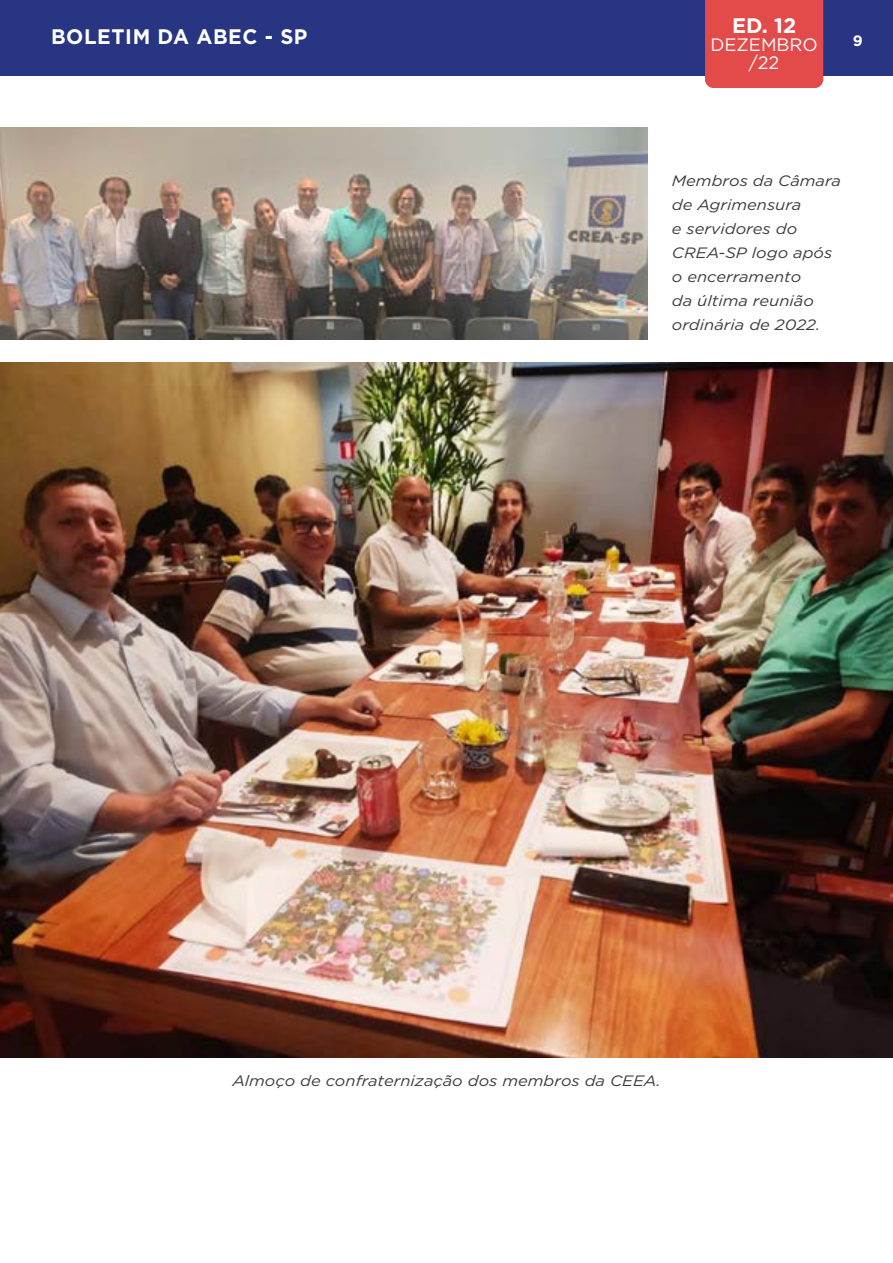
<style>
.page{position:relative;width:893px;height:1263px;background:#fff}
.page>*{position:absolute;margin:0;border:0;box-sizing:border-box;transform-origin:0 0}
.t1{font:700 21px "Gotham";letter-spacing:.03em;color:#fff}
.t2{font:18px/18px "Gotham";color:#fff;text-align:center}
.t3{font:italic 15px/24px "Gotham";color:#3d3d3b;scale:1.1 1}
.t4{font:700 15px "Gotham";color:#fff}
</style>
<div class="page">
<div style="left:0;top:0;width:893px;height:75px;background:#283583"></div>
<div style="left:705px;top:0;width:118px;height:88px;background:#e34a4a"></div>
<img style="left:0;top:362px;width:893px;height:695px">
<img style="left:0;top:128px;width:647px;height:212px">
<h1 class="t1" style="left:732px;top:13px;width:65px">ED. 12</h1>
<p class="t2" style="left:710px;top:35px;width:109px">DEZEMBRO /22</p>
<h1 class="t1" style="left:51px;top:24px;width:258px">BOLETIM DA ABEC - SP</h1>
<p class="t4" style="left:853px;top:32px;width:11px">9</p>
<p class="t3" style="left:672px;top:169px;width:155px">Membros da Câmara de Agrimensura<br>e servidores do<br>CREA-SP logo após o encerramento<br>da última reunião ordinária de 2022.</p>
<p class="t3" style="left:232px;top:1069px;width:391px">Almoço de confraternização dos membros da CEEA.</p>
</div>
